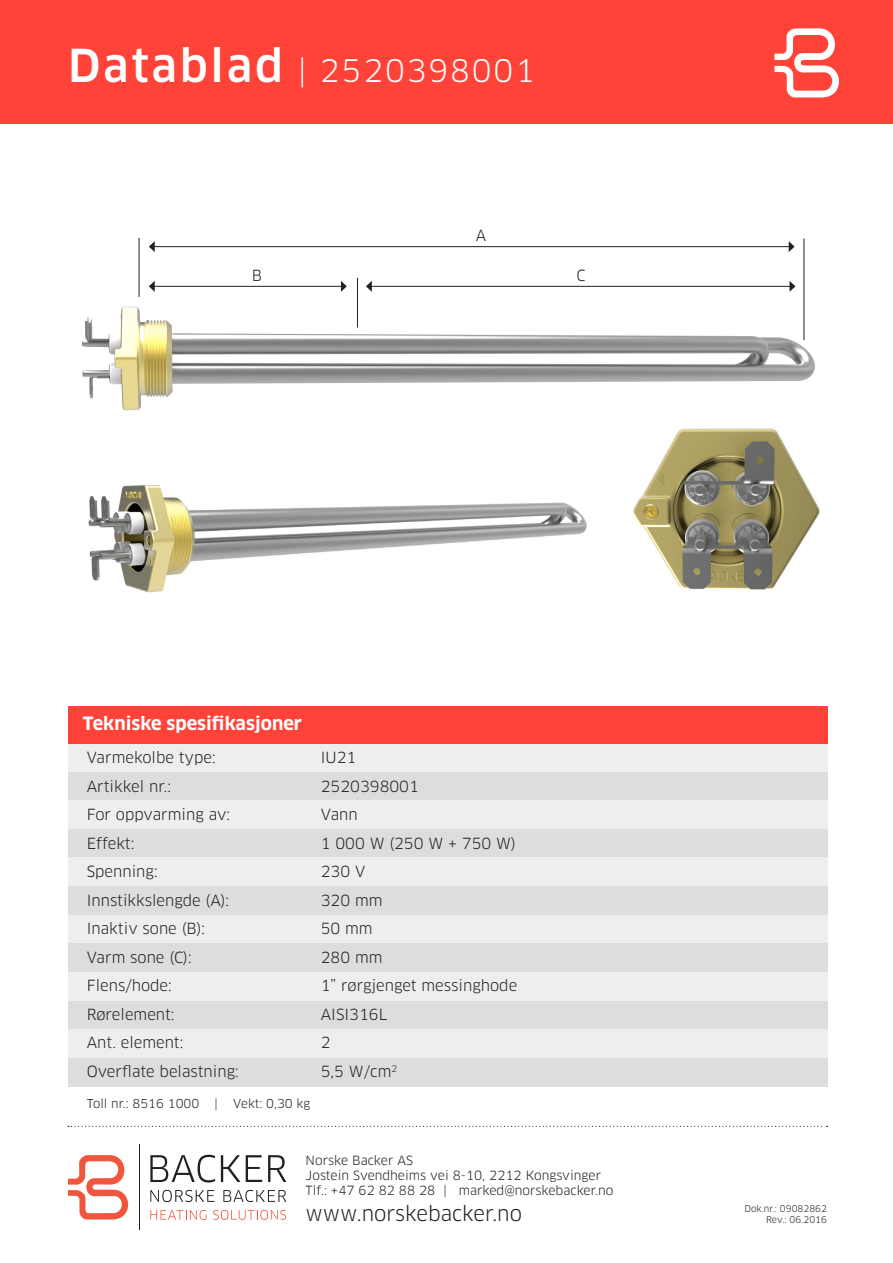
<style>
.page{position:relative;width:893px;height:1263px;background:#fff}
.page>*{position:absolute;margin:0;border:0;box-sizing:border-box;transform-origin:0 0}
.t1{font:30.3px "Clan Pro";letter-spacing:.06em;color:#fff}
.t2{font:20.1px "Clan Pro";color:#231f20}
.t3{font:700 18px "Clan Pro";color:#fff}
.t4{font:15px "Clan Pro";color:#231f20}
.t5{font:12.45px "Clan Pro";color:#231f20}
.t6{font:12px "Clan Pro";color:#231f20}
.t7{font:9px "Clan Pro";color:#231f20}
.s1{font-weight:500;font-size:44.4px}
</style>
<div class="page">
<img style="left:82px;top:266px;width:733px;height:145px">
<hr style="left:139px;top:238px;width:1px;height:59px;background:#231f20">
<hr style="left:154px;top:246px;width:635px;height:1px;background:#231f20">
<svg style="left:149px;top:241px;width:6px;height:11px"></svg>
<svg style="left:789px;top:241px;width:6px;height:11px"></svg>
<hr style="left:357px;top:278px;width:1px;height:49px;background:#231f20">
<hr style="left:154px;top:286px;width:188px;height:1px;background:#231f20">
<svg style="left:149px;top:281px;width:6px;height:11px"></svg>
<svg style="left:341px;top:281px;width:6px;height:11px"></svg>
<hr style="left:371px;top:286px;width:419px;height:1px;background:#231f20">
<svg style="left:366px;top:281px;width:6px;height:11px"></svg>
<svg style="left:789px;top:281px;width:6px;height:11px"></svg>
<img style="left:605px;top:406px;width:215px;height:184px">
<hr style="left:804px;top:238px;width:1px;height:102px;background:#231f20">
<img style="left:88px;top:485px;width:499px;height:108px">
<div style="left:0;top:0;width:893px;height:123px;background:#ff4338"></div>
<svg style="left:774px;top:28px;width:65px;height:69px"></svg>
<svg style="left:150px;top:1155px;width:65px;height:27px"></svg>
<svg style="left:221px;top:1155px;width:19px;height:27px"></svg>
<svg style="left:246px;top:1155px;width:16px;height:27px"></svg>
<svg style="left:268px;top:1155px;width:18px;height:27px"></svg>
<hr style="left:139px;top:1144px;width:1px;height:86px;background:#231f20">
<svg style="left:68px;top:1155px;width:60px;height:64px"></svg>
<svg style="left:150px;top:1190px;width:65px;height:12px"></svg>
<svg style="left:223px;top:1190px;width:63px;height:12px"></svg>
<svg style="left:150px;top:1210px;width:56px;height:10px"></svg>
<svg style="left:213px;top:1210px;width:73px;height:10px"></svg>
<svg style="left:68px;top:1126px;width:759px;height:1px"></svg>
<div style="left:68px;top:743px;width:759px;height:29px;background:#eeeeef"></div>
<div style="left:68px;top:772px;width:759px;height:28px;background:#dcdddf"></div>
<div style="left:68px;top:800px;width:759px;height:29px;background:#eeeeef"></div>
<div style="left:68px;top:829px;width:759px;height:29px;background:#dcdddf"></div>
<div style="left:68px;top:858px;width:759px;height:28px;background:#eeeeef"></div>
<div style="left:68px;top:886px;width:759px;height:29px;background:#dcdddf"></div>
<div style="left:68px;top:915px;width:759px;height:28px;background:#eeeeef"></div>
<div style="left:68px;top:943px;width:759px;height:29px;background:#dcdddf"></div>
<div style="left:68px;top:972px;width:759px;height:29px;background:#eeeeef"></div>
<div style="left:68px;top:1001px;width:759px;height:28px;background:#dcdddf"></div>
<div style="left:68px;top:1029px;width:759px;height:29px;background:#eeeeef"></div>
<div style="left:68px;top:1058px;width:759px;height:28px;background:#dcdddf"></div>
<div style="left:68px;top:706px;width:759px;height:37px;background:#ff4338"></div>
<p class="t1" style="left:68px;top:53px;width:468px"><span class="s1">Datablad</span> | 2520398001</p>
<p class="t4" style="left:476px;top:227px;width:12px">A</p>
<p class="t4" style="left:252px;top:267px;width:12px">B</p>
<p class="t4" style="left:577px;top:267px;width:11px">C</p>
<p class="t3" style="left:83px;top:712px;width:221px">Tekniske spesifikasjoner</p>
<p class="t4" style="left:87px;top:749px;width:130px">Varmekolbe type:</p>
<p class="t4" style="left:321px;top:749px;width:37px">IU21</p>
<p class="t4" style="left:87px;top:777px;width:86px">Artikkel nr.:</p>
<p class="t4" style="left:321px;top:777px;width:100px">2520398001</p>
<p class="t4" style="left:87px;top:806px;width:145px">For oppvarming av:</p>
<p class="t4" style="left:321px;top:806px;width:38px">Vann</p>
<p class="t4" style="left:87px;top:834px;width:49px">Effekt:</p>
<p class="t4" style="left:321px;top:834px;width:196px">1 000 W (250 W + 750 W)</p>
<p class="t4" style="left:87px;top:863px;width:72px">Spenning:</p>
<p class="t4" style="left:321px;top:863px;width:46px">230 V</p>
<p class="t4" style="left:87px;top:891px;width:144px">Innstikkslengde (A):</p>
<p class="t4" style="left:321px;top:891px;width:63px">320 mm</p>
<p class="t4" style="left:87px;top:920px;width:120px">Inaktiv sone (B):</p>
<p class="t4" style="left:321px;top:920px;width:53px">50 mm</p>
<p class="t4" style="left:87px;top:948px;width:106px">Varm sone (C):</p>
<p class="t4" style="left:321px;top:948px;width:63px">280 mm</p>
<p class="t4" style="left:87px;top:977px;width:87px">Flens/hode:</p>
<p class="t4" style="left:321px;top:977px;width:198px">1” rørgjenget messinghode</p>
<p class="t4" style="left:87px;top:1005px;width:89px">Rørelement:</p>
<p class="t4" style="left:321px;top:1005px;width:68px">AISI316L</p>
<p class="t4" style="left:87px;top:1034px;width:98px">Ant. element:</p>
<p class="t4" style="left:321px;top:1034px;width:11px">2</p>
<p class="t4" style="left:87px;top:1062px;width:153px">Overflate belastning:</p>
<p class="t4" style="left:321px;top:1062px;width:78px">5,5 W/cm<sup>2</sup></p>
<p class="t6" style="left:87px;top:1096px;width:114px">Toll nr.: 8516 1000</p>
<p class="t6" style="left:215px;top:1096px;width:5px">|</p>
<p class="t6" style="left:233px;top:1096px;width:78px">Vekt: 0,30 kg</p>
<p class="t5" style="left:306px;top:1153px;width:109px">Norske Backer AS</p>
<p class="t5" style="left:306px;top:1167px;width:297px">Jostein Svendheims vei 8-10, 2212 Kongsvinger</p>
<p class="t5" style="left:306px;top:1182px;width:309px">Tlf.: +47 62 82 88 28 | marked@norskebacker.no</p>
<p class="t2" style="left:306px;top:1201px;width:218px">www.norskebacker.no</p>
<p class="t7" style="left:744px;top:1203px;width:84px">Dok.nr.: 09082862</p>
<p class="t7" style="left:766px;top:1214px;width:62px">Rev.: 06.2016</p>
</div>
